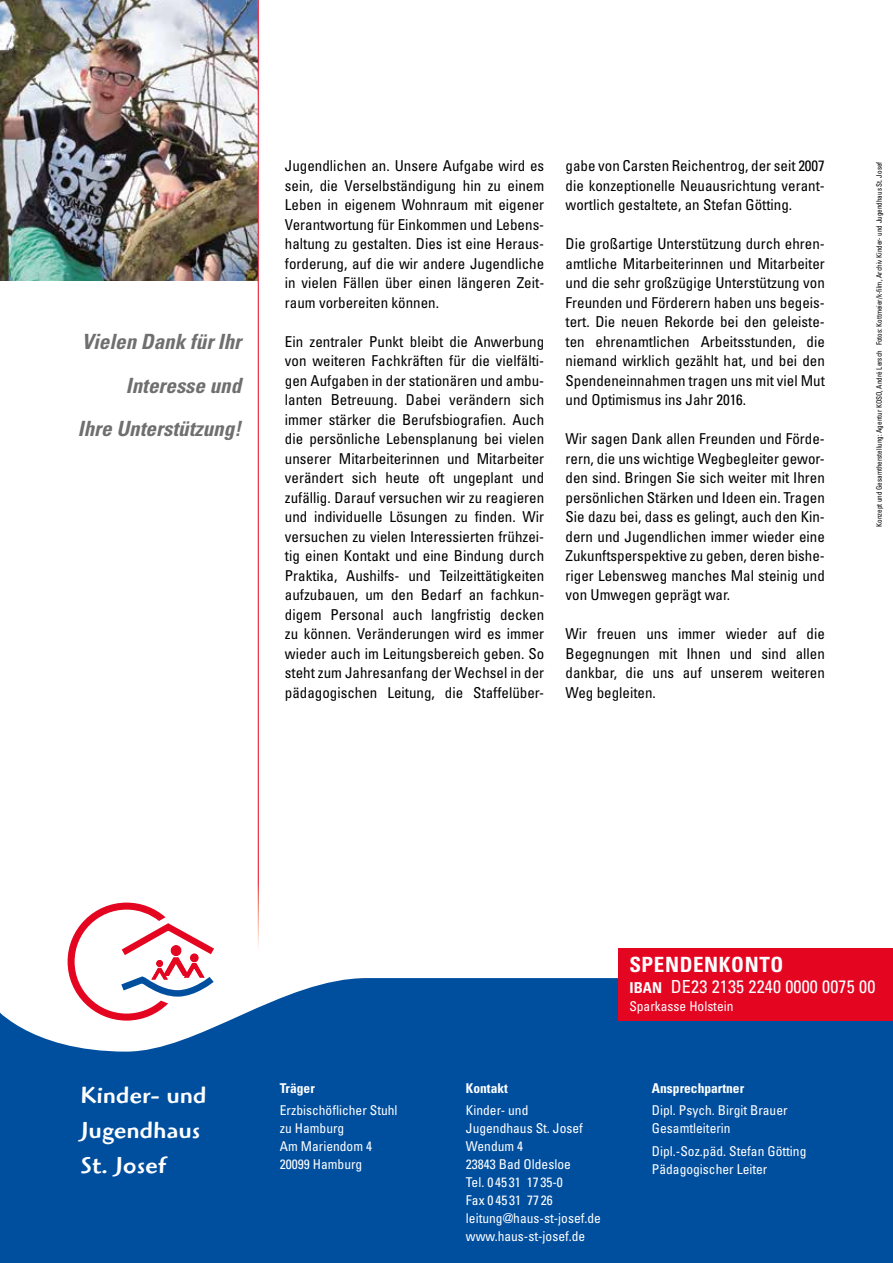
<style>
.page{position:relative;width:893px;height:1263px;background:#fff}
.page>*{position:absolute;margin:0;border:0;box-sizing:border-box;transform-origin:0 0}
.t1{font:500 24.15px/34.5px "Highlander ITC";letter-spacing:.02em;color:#fff}
.t2{font:italic 700 condensed 21px/43.5px "Univers";color:#706f6f;text-align:right}
.t3{font:700 condensed 21px "Univers";letter-spacing:.03em;color:#fff}
.t4{font:condensed 18px "Univers";letter-spacing:.01em;color:#fff}
.t5{font:condensed 15px/19.5px "Univers";color:#000;text-align:justify}
.t6{font:condensed 13.5px/18px "Univers";color:#fff}
.t7{font:700 condensed 13.5px "Univers";color:#fff}
.t8{font:condensed 7.5px "Univers";color:#000;scale:.95 1}
.s1{font-weight:700;font-size:15px}
</style>
<div class="page">
<div style="left:0;top:978px;width:893px;height:285px;background:#004f9f"></div>
<svg style="left:68px;top:902px;width:146px;height:118px"></svg>
<div style="left:619px;top:948px;width:274px;height:72px;background:#e40521"></div>
<img style="left:0;top:0;width:258px;height:281px">
<hr style="left:258px;top:0;width:1px;height:885px;background:#e40521">
<h2 class="t2" style="left:78px;top:319px;width:165px">Vielen Dank für Ihr<br>Interesse und<br>Ihre Unterstützung!</h2>
<p class="t5" style="left:285px;top:156px;width:261px">Jugendlichen an. Unsere Aufgabe wird es sein, die Verselbständigung hin zu einem Leben in eigenem Wohnraum mit eigener Verantwortung für Einkommen und Lebens&shy;haltung zu gestalten. Dies ist eine Heraus&shy;forderung, auf die wir andere Jugendliche in vielen Fällen über einen längeren Zeit&shy;raum vorbereiten können.</p>
<p class="t5" style="left:285px;top:331px;width:261px">Ein zentraler Punkt bleibt die Anwerbung von weiteren Fachkräften für die vielfälti&shy;gen Aufgaben in der stationären und ambu&shy;lanten Betreuung. Dabei verändern sich immer stärker die Berufsbiografien. Auch die persönliche Lebensplanung bei vielen unserer Mitarbeiterinnen und Mitarbeiter verändert sich heute oft ungeplant und zufällig. Darauf versuchen wir zu reagieren und individuelle Lösungen zu finden. Wir versuchen zu vielen Interessierten frühzei&shy;tig einen Kontakt und eine Bindung durch Praktika, Aushilfs- und Teilzeittätigkeiten aufzubauen, um den Bedarf an fachkun&shy;digem Personal auch langfristig decken zu können. Veränderungen wird es immer wieder auch im Leitungsbereich geben. So steht zum Jahresanfang der Wechsel in der pädagogischen Leitung, die Staffelüber-</p>
<p class="t5" style="left:566px;top:156px;width:261px">gabe von Carsten Reichentrog, der seit 2007 die konzeptionelle Neuausrichtung verant&shy;wortlich gestaltete, an Stefan Götting.</p>
<p class="t5" style="left:566px;top:234px;width:261px">Die großartige Unterstützung durch ehren&shy;amtliche Mitarbeiterinnen und Mitarbeiter und die sehr großzügige Unterstützung von Freunden und Förderern haben uns begeis&shy;tert. Die neuen Rekorde bei den geleiste&shy;ten ehrenamtlichen Arbeitsstunden, die niemand wirklich gezählt hat, und bei den Spendeneinnahmen tragen uns mit viel Mut und Optimismus ins Jahr 2016.</p>
<p class="t5" style="left:566px;top:429px;width:261px">Wir sagen Dank allen Freunden und Förde&shy;rern, die uns wichtige Wegbegleiter gewor&shy;den sind. Bringen Sie sich weiter mit Ihren persönlichen Stärken und Ideen ein. Tragen Sie dazu bei, dass es gelingt, auch den Kin&shy;dern und Jugendlichen immer wieder eine Zukunftsperspektive zu geben, deren bishe&shy;riger Lebensweg manches Mal steinig und von Umwegen geprägt war.</p>
<p class="t5" style="left:566px;top:624px;width:261px">Wir freuen uns immer wieder auf die Begegnungen mit Ihnen und sind allen dankbar, die uns auf unserem weiteren Weg begleiten.</p>
<p class="t8" style="left:874px;top:527px;width:386px;rotate:-90deg">Konzept und Gesamtherstellung: Agentur KOSO, André Lersch Fotos: Kottmeier/k-film, Archiv Kinder- und Jugendhaus St. Josef</p>
<h1 class="t1" style="left:81px;top:1078px;width:127px">Kinder- und<br>Jugendhaus<br>St. Josef</h1>
<p class="t7" style="left:280px;top:1080px;width:36px">Träger</p>
<p class="t6" style="left:280px;top:1101px;width:119px">Erzbischöflicher Stuhl zu Hamburg<br>Am Mariendom 4<br>20099 Hamburg</p>
<p class="t7" style="left:466px;top:1080px;width:44px">Kontakt</p>
<p class="t6" style="left:466px;top:1101px;width:137px">Kinder- und<br>Jugendhaus St. Josef<br>Wendum 4<br>23843 Bad Oldesloe<br>Tel. 0 45 31 17 35-0<br>Fax 0 45 31 77 26 leitung@haus-st-josef.de www.haus-st-josef.de</p>
<h2 class="t3" style="left:629px;top:952px;width:155px">SPENDENKONTO</h2>
<p class="t4" style="left:629px;top:975px;width:247px"><span class="s1">IBAN</span> DE23 2135 2240 0000 0075 00</p>
<p class="t6" style="left:629px;top:997px;width:106px">Sparkasse Holstein</p>
<p class="t7" style="left:652px;top:1080px;width:94px">Ansprechpartner</p>
<p class="t6" style="left:652px;top:1101px;width:137px">Dipl. Psych. Birgit Brauer<br>Gesamtleiterin</p>
<p class="t6" style="left:652px;top:1141px;width:156px">Dipl.-Soz.päd. Stefan Götting<br>Pädagogischer Leiter</p>
</div>
